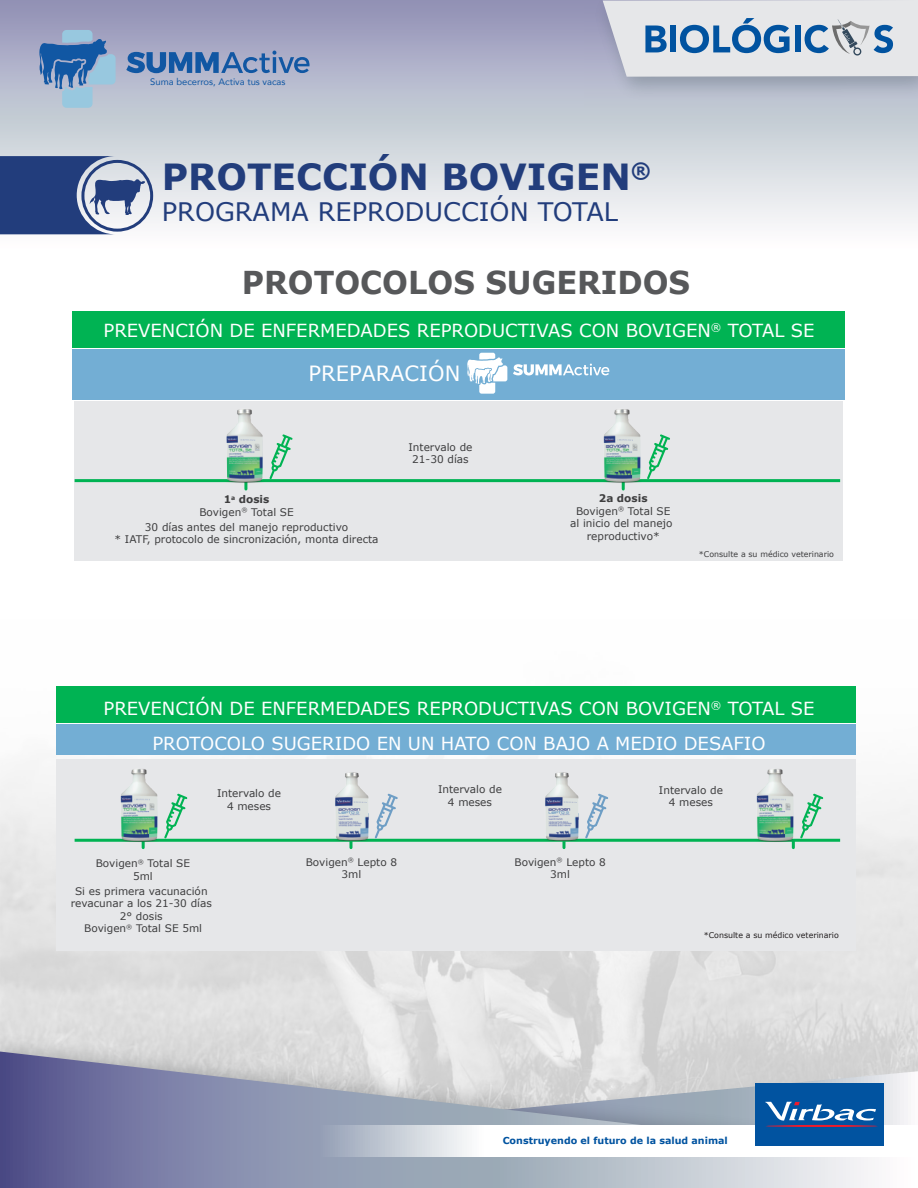
<style>
.page{position:relative;width:918px;height:1188px;background:#fff}
.page>*{position:absolute;margin:0;border:0;box-sizing:border-box;transform-origin:0 0}
.t1{font:700 36px "Verdana";color:#223d7c}
.t2{font:700 31.5px "Verdana";color:#57585a}
.t3{font:25.5px "Verdana";color:#223d7c}
.t4{font:21px "Verdana";color:#fff}
.t5{font:18px "Verdana";color:#fff}
.t6{font:10.5px/12.6px "Verdana";color:#3e3e3f;text-align:center}
.t7{font:700 10.5px "Verdana";color:#3e3e3f}
.t8{font:10.35px/12.5px "Verdana";color:#3e3e3f;text-align:center}
.t9{font:700 9.6px "Verdana";color:#0153a0}
.t10{font:9.45px "Avenir";color:#1157a3}
.t11{font:7.8px "Verdana";color:#3e3e3f}
.t12{font:7.8px "Verdana";color:#231f20}
</style>
<div class="page">
<img style="left:1px;top:311px;width:916px;height:713px">
<div style="left:0;top:0;width:918px;height:249px;background:linear-gradient(to bottom,#9295b6,#fffffc)"></div>
<div style="left:56px;top:760px;width:800px;height:191px;background:#e6e7e9"></div>
<hr style="left:75px;top:839px;width:765px;height:3px;background:#00b353">
<div style="left:73px;top:311px;width:772px;height:36px;background:#00b353"></div>
<div style="left:73px;top:349px;width:772px;height:50px;background:#73aed4"></div>
<div style="left:75px;top:401px;width:768px;height:160px;background:#e6e7e9"></div>
<img style="left:0;top:1024px;width:918px;height:28px">
<svg style="left:0;top:1052px;width:918px;height:136px"></svg>
<img style="left:584px;top:0;width:334px;height:108px">
<svg style="left:603px;top:0;width:315px;height:77px"></svg>
<svg style="left:318px;top:1126px;width:600px;height:30px"></svg>
<div style="left:755px;top:1083px;width:129px;height:63px;background:#0153a0"></div>
<hr style="left:765px;top:1125px;width:113px;height:2px;background:#ee1b2c;border-radius:50%">
<svg style="left:765px;top:1102px;width:111px;height:19px"></svg>
<div style="left:56px;top:686px;width:800px;height:37px;background:#00b353"></div>
<div style="left:56px;top:725px;width:800px;height:30px;background:#73aed4"></div>
<hr style="left:75px;top:479px;width:765px;height:3px;background:#00b353">
<svg style="left:276px;top:434px;width:17px;height:37px"></svg>
<img style="left:209px;top:399px;width:67px;height:89px">
<svg style="left:170px;top:794px;width:17px;height:45px"></svg>
<img style="left:104px;top:755px;width:66px;height:92px">
<img style="left:319px;top:772px;width:61px;height:73px">
<svg style="left:375px;top:794px;width:23px;height:45px"></svg>
<img style="left:529px;top:772px;width:62px;height:73px">
<svg style="left:585px;top:794px;width:23px;height:45px"></svg>
<svg style="left:792px;top:794px;width:31px;height:54px"></svg>
<img style="left:740px;top:755px;width:66px;height:92px">
<svg style="left:653px;top:434px;width:17px;height:38px"></svg>
<img style="left:587px;top:399px;width:66px;height:89px">
<svg style="left:0;top:156px;width:145px;height:78px"></svg>
<div style="left:81px;top:160px;width:72px;height:72px;border:3px solid #223d7c;border-radius:50%"></div>
<svg style="left:126px;top:51px;width:184px;height:22px"></svg>
<svg style="left:39px;top:30px;width:77px;height:78px"></svg>
<svg style="left:513px;top:364px;width:97px;height:11px"></svg>
<svg style="left:467px;top:353px;width:40px;height:41px"></svg>
<p class="t10" style="left:150px;top:74px;width:137px">Suma becerros, Activa tus vacas</p>
<h1 class="t1" style="left:162px;top:154px;width:491px">PROTECCIÓN BOVIGEN<sup>®</sup></h1>
<h3 class="t3" style="left:162px;top:196px;width:458px">PROGRAMA REPRODUCCIÓN TOTAL</h3>
<h2 class="t2" style="left:242px;top:262px;width:450px">PROTOCOLOS SUGERIDOS</h2>
<h3 class="t5" style="left:104px;top:319px;width:712px">PREVENCIÓN DE ENFERMEDADES REPRODUCTIVAS CON BOVIGEN<sup>®</sup> TOTAL SE</h3>
<h3 class="t4" style="left:309px;top:360px;width:153px">PREPARACIÓN</h3>
<p class="t6" style="left:408px;top:441px;width:66px">Intervalo de<br>21-30 días</p>
<p class="t7" style="left:224px;top:493px;width:47px">1<sup>a</sup> dosis</p>
<p class="t7" style="left:599px;top:491px;width:50px">2a dosis</p>
<p class="t6" style="left:199px;top:506px;width:96px">Bovigen<sup>®</sup> Total SE</p>
<p class="t6" style="left:115px;top:521px;width:266px">30 días antes del manejo reproductivo<br>* IATF, protocolo de sincronización, monta directa</p>
<p class="t6" style="left:570px;top:505px;width:104px">Bovigen<sup>®</sup> Total SE al inicio del manejo reproductivo*</p>
<p class="t11" style="left:699px;top:549px;width:137px">*Consulte a su médico veterinario</p>
<h3 class="t5" style="left:104px;top:697px;width:712px">PREVENCIÓN DE ENFERMEDADES REPRODUCTIVAS CON BOVIGEN<sup>®</sup> TOTAL SE</h3>
<h3 class="t5" style="left:152px;top:732px;width:615px">PROTOCOLO SUGERIDO EN UN HATO CON BAJO A MEDIO DESAFIO</h3>
<p class="t6" style="left:217px;top:787px;width:66px">Intervalo de<br>4 meses</p>
<p class="t6" style="left:438px;top:783px;width:66px">Intervalo de<br>4 meses</p>
<p class="t6" style="left:659px;top:784px;width:66px">Intervalo de<br>4 meses</p>
<p class="t8" style="left:96px;top:857px;width:96px">Bovigen<sup>®</sup> Total SE<br>5ml</p>
<p class="t8" style="left:306px;top:856px;width:93px">Bovigen<sup>®</sup> Lepto 8<br>3ml</p>
<p class="t8" style="left:71px;top:885px;width:143px">Si es primera vacunación revacunar a los 21-30 días<br>2° dosis<br>Bovigen<sup>®</sup> Total SE 5ml</p>
<p class="t8" style="left:515px;top:856px;width:93px">Bovigen<sup>®</sup> Lepto 8<br>3ml</p>
<p class="t12" style="left:704px;top:930px;width:137px">*Consulte a su médico veterinario</p>
<p class="t9" style="left:503px;top:1134px;width:227px">Construyendo el futuro de la salud animal</p>
</div>
